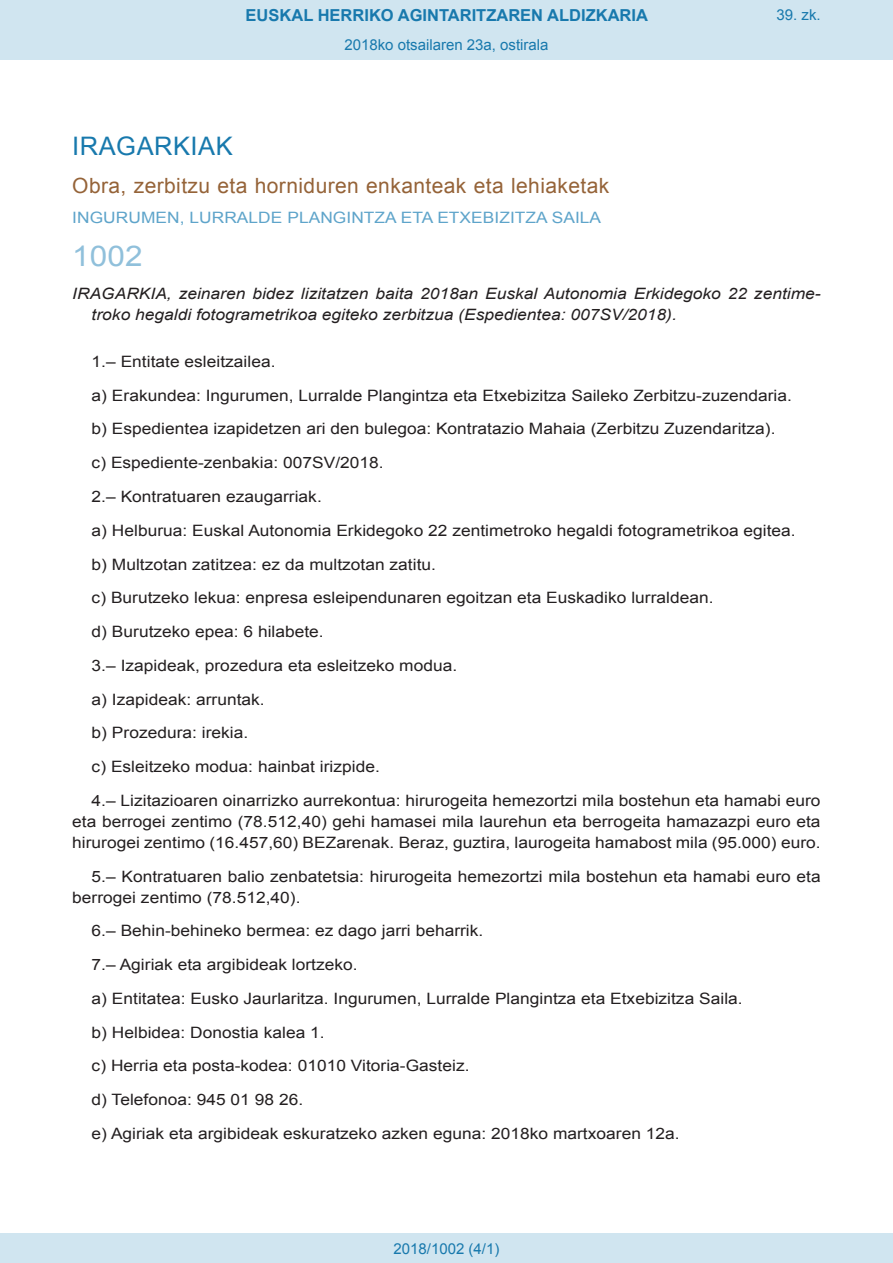
<style>
.page{position:relative;width:893px;height:1263px;background:#fff}
.page>*{position:absolute;margin:0;border:0;box-sizing:border-box;transform-origin:0 0}
.BOPVOrden{font:28.5px "Arial";color:#90c0db;scale:1.11 1}
.BOPVSeccion{font:25.5px "Arial";letter-spacing:.02em;color:#1879ad}
.BOPVSubseccion{font:21px "Arial";letter-spacing:.02em;color:#956338}
.t1{font:700 16.5px "Arial";color:#1879ad}
.BOPVDetalle{font:15.6px/21px "Arial";color:#231f20;text-align:justify;scale:1.11 1}
.BOPVTitulo{font:italic 15.6px/21px "Arial";color:#231f20;scale:1.11 1}
.BOPVOrganismo{font:15.6px "Arial";letter-spacing:.005em;color:#5ea4ca;scale:1.11 1}
.Paginacion_Centro{font:15px "Arial";color:#1879ad}
</style>
<div class="page">
<div style="left:0;top:0;width:893px;height:60px;background:#d0e5f0"></div>
<div style="left:0;top:1233px;width:893px;height:30px;background:#d0e5f0"></div>
<p class="t1" style="left:246px;top:4px;width:404px">EUSKAL HERRIKO AGINTARITZAREN ALDIZKARIA</p>
<p class="Paginacion_Centro" style="left:344px;top:35px;width:206px">2018ko otsailaren 23a, ostirala</p>
<p class="Paginacion_Centro" style="left:776px;top:5px;width:46px">39. zk.</p>
<p class="BOPVSeccion" style="left:72px;top:129px;width:162px">IRAGARKIAK</p>
<p class="BOPVSubseccion" style="left:72px;top:171px;width:539px">Obra, zerbitzu eta horniduren enkanteak eta lehiaketak</p>
<p class="BOPVOrganismo" style="left:72px;top:207px;width:478px">INGURUMEN, LURRALDE PLANGINTZA ETA ETXEBIZITZA SAILA</p>
<p class="BOPVOrden" style="left:72px;top:237px;width:65px">1002</p>
<p class="BOPVTitulo" style="left:92px;top:284px;width:658px;text-indent:-19px">IRAGARKIA, zeinaren bidez lizitatzen baita 2018an Euskal Autonomia Erkidegoko 22 zentime&shy;troko hegaldi fotogrametrikoa egiteko zerbitzua (Espedientea: 007SV/2018).</p>
<p class="BOPVDetalle" style="left:92px;top:351px;width:167px">1.– Entitate esleitzailea.</p>
<p class="BOPVDetalle" style="left:92px;top:385px;width:632px">a) Erakundea: Ingurumen, Lurralde Plangintza eta Etxebizitza Saileko Zerbitzu-zuzendaria.</p>
<p class="BOPVDetalle" style="left:92px;top:419px;width:618px">b) Espedientea izapidetzen ari den bulegoa: Kontratazio Mahaia (Zerbitzu Zuzendaritza).</p>
<p class="BOPVDetalle" style="left:92px;top:452px;width:265px">c) Espediente-zenbakia: 007SV/2018.</p>
<p class="BOPVDetalle" style="left:92px;top:486px;width:209px">2.– Kontratuaren ezaugarriak.</p>
<p class="BOPVDetalle" style="left:92px;top:520px;width:636px">a) Helburua: Euskal Autonomia Erkidegoko 22 zentimetroko hegaldi fotogrametrikoa egitea.</p>
<p class="BOPVDetalle" style="left:92px;top:554px;width:312px">b) Multzotan zatitzea: ez da multzotan zatitu.</p>
<p class="BOPVDetalle" style="left:92px;top:587px;width:562px">c) Burutzeko lekua: enpresa esleipendunaren egoitzan eta Euskadiko lurraldean.</p>
<p class="BOPVDetalle" style="left:92px;top:621px;width:211px">d) Burutzeko epea: 6 hilabete.</p>
<p class="BOPVDetalle" style="left:92px;top:655px;width:331px">3.– Izapideak, prozedura eta esleitzeko modua.</p>
<p class="BOPVDetalle" style="left:92px;top:689px;width:157px">a) Izapideak: arruntak.</p>
<p class="BOPVDetalle" style="left:92px;top:722px;width:143px">b) Prozedura: irekia.</p>
<p class="BOPVDetalle" style="left:92px;top:756px;width:261px">c) Esleitzeko modua: hainbat irizpide.</p>
<p class="BOPVDetalle" style="left:72px;top:790px;width:676px;text-indent:19px">4.– Lizitazioaren oinarrizko aurrekontua: hirurogeita hemezortzi mila bostehun eta hamabi euro eta berrogei zentimo (78.512,40) gehi hamasei mila laurehun eta berrogeita hamazazpi euro eta hirurogei zentimo (16.457,60) BEZarenak. Beraz, guztira, laurogeita hamabost mila (95.000) euro.</p>
<p class="BOPVDetalle" style="left:72px;top:866px;width:676px;text-indent:19px">5.– Kontratuaren balio zenbatetsia: hirurogeita hemezortzi mila bostehun eta hamabi euro eta berrogei zentimo (78.512,40).</p>
<p class="BOPVDetalle" style="left:92px;top:920px;width:354px">6.– Behin-behineko bermea: ez dago jarri beharrik.</p>
<p class="BOPVDetalle" style="left:92px;top:954px;width:241px">7.– Agiriak eta argibideak lortzeko.</p>
<p class="BOPVDetalle" style="left:92px;top:988px;width:588px">a) Entitatea: Eusko Jaurlaritza. Ingurumen, Lurralde Plangintza eta Etxebizitza Saila.</p>
<p class="BOPVDetalle" style="left:92px;top:1022px;width:211px">b) Helbidea: Donostia kalea 1.</p>
<p class="BOPVDetalle" style="left:92px;top:1055px;width:342px">c) Herria eta posta-kodea: 01010 Vitoria-Gasteiz.</p>
<p class="BOPVDetalle" style="left:92px;top:1089px;width:192px">d) Telefonoa: 945 01 98 26.</p>
<p class="BOPVDetalle" style="left:92px;top:1123px;width:531px">e) Agiriak eta argibideak eskuratzeko azken eguna: 2018ko martxoaren 12a.</p>
<p class="Paginacion_Centro" style="left:393px;top:1238px;width:107px">2018/1002 (4/1)</p>
</div>
